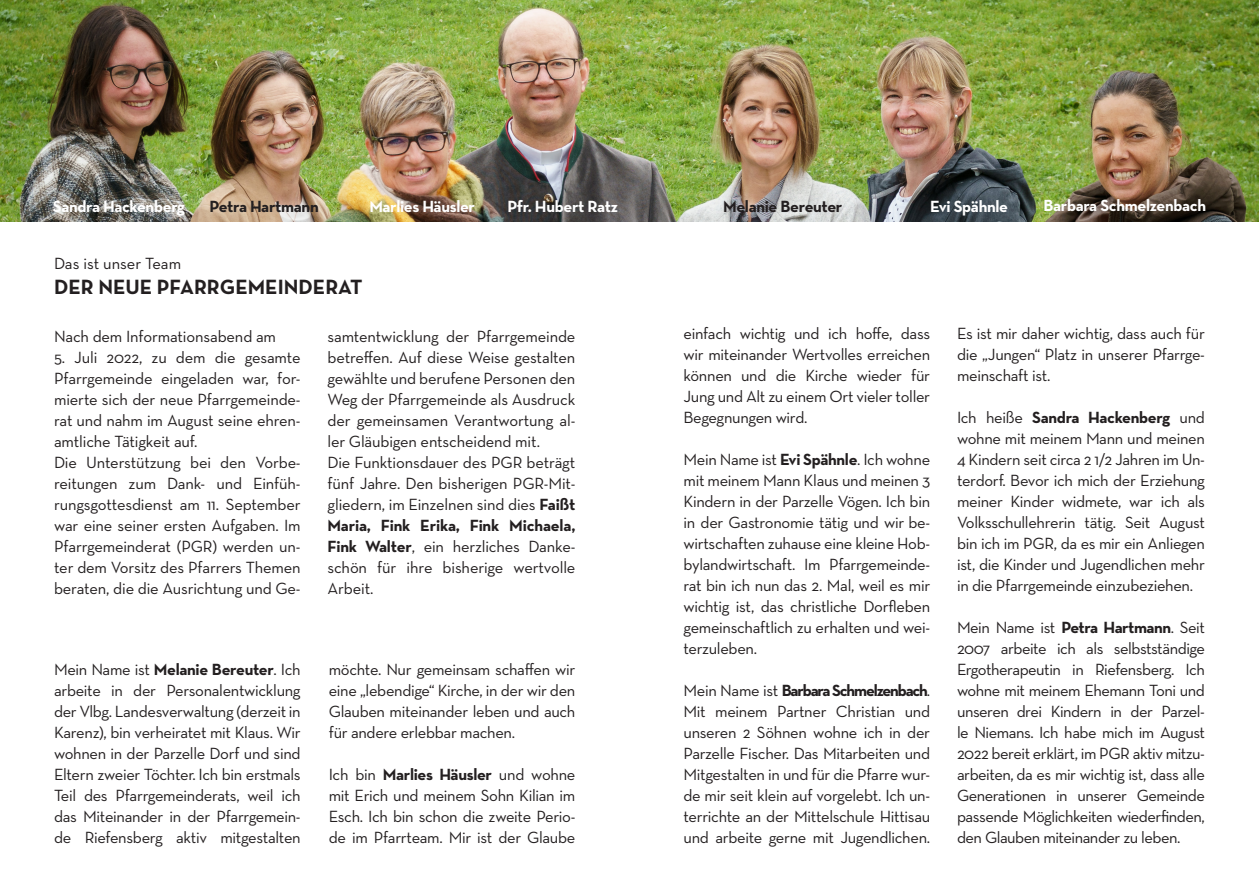
<style>
.page{position:relative;width:1259px;height:893px;background:#fff}
.page>*{position:absolute;margin:0;border:0;box-sizing:border-box;transform-origin:0 0}
.t1{font:700 21px "Neutra Text";color:#231f20}
.t2{font:16.5px/21px "Neutra Text";letter-spacing:-.02em;color:#231f20;text-align:justify}
.t3{font:700 16.5px "Neutra Text";letter-spacing:-.02em;color:#fff}
.t4{font:700 16.5px "Neutra Text";letter-spacing:-.02em;color:#231f20}
.t5{font:16.5px "Neutra Text";color:#231f20}
.s1{font-weight:700}
</style>
<div class="page">
<img style="left:0;top:0;width:1259px;height:221px">
<p class="t3" style="left:53px;top:196px;width:134px">Sandra Hackenberg</p>
<p class="t4" style="left:210px;top:196px;width:111px">Petra Hartmann</p>
<p class="t3" style="left:369px;top:196px;width:107px">Marlies Häusler</p>
<p class="t3" style="left:507px;top:196px;width:112px">Pfr. Hubert Ratz</p>
<p class="t4" style="left:723px;top:196px;width:121px">Melanie Bereuter</p>
<p class="t3" style="left:930px;top:196px;width:79px">Evi Spähnle</p>
<p class="t3" style="left:1043px;top:195px;width:164px">Barbara Schmelzenbach</p>
<p class="t5" style="left:54px;top:254px;width:129px">Das ist unser Team</p>
<p class="t1" style="left:54px;top:273px;width:310px">DER NEUE PFARRGEMEINDERAT</p>
<p class="t2" style="left:54px;top:326px;width:224px">Nach dem Informationsabend am</p>
<p class="t2" style="left:54px;top:347px;width:248px">5. Juli 2022, zu dem die gesamte Pfarrgemeinde eingeladen war, for&shy;mierte sich der neue Pfarrgemeinde&shy;rat und nahm im August seine ehren&shy;amtliche Tätigkeit auf.</p>
<p class="t2" style="left:54px;top:452px;width:248px">Die Unterstützung bei den Vorbe&shy;reitungen zum Dank- und Einfüh&shy;rungsgottesdienst am 11. September war eine seiner ersten Aufgaben. Im Pfarrgemeinderat (PGR) werden un&shy;ter dem Vorsitz des Pfarrers Themen beraten, die die Ausrichtung und Ge-</p>
<p class="t2" style="left:327px;top:326px;width:249px">samtentwicklung der Pfarrgemeinde betreffen. Auf diese Weise gestalten gewählte und berufene Personen den Weg der Pfarrgemeinde als Ausdruck der gemeinsamen Verantwortung al&shy;ler Gläubigen entscheidend mit.</p>
<p class="t2" style="left:327px;top:452px;width:249px">Die Funktionsdauer des PGR beträgt fünf Jahre. Den bisherigen PGR-Mit&shy;gliedern, im Einzelnen sind dies <span class="s1">Faißt Maria, Fink Erika, Fink Michaela, Fink Walter</span>, ein herzliches Danke&shy;schön für ihre bisherige wertvolle Arbeit.</p>
<p class="t2" style="left:54px;top:658px;width:248px">Mein Name ist <span class="s1">Melanie Bereuter</span>. Ich arbeite in der Personalentwicklung der Vlbg. Landesverwaltung (derzeit in Karenz), bin verheiratet mit Klaus. Wir wohnen in der Parzelle Dorf und sind Eltern zweier Töchter. Ich bin erstmals Teil des Pfarrgemeinderats, weil ich das Miteinander in der Pfarrgemein&shy;de Riefensberg aktiv mitgestalten</p>
<p class="t2" style="left:329px;top:658px;width:248px">möchte. Nur gemeinsam schaffen wir eine „lebendige“ Kirche, in der wir den Glauben miteinander leben und auch für andere erlebbar machen.</p>
<p class="t2" style="left:329px;top:763px;width:248px">Ich bin <span class="s1">Marlies Häusler</span> und wohne mit Erich und meinem Sohn Kilian im Esch. Ich bin schon die zweite Perio&shy;de im Pfarrteam. Mir ist der Glaube</p>
<p class="t2" style="left:683px;top:322px;width:248px">einfach wichtig und ich hoffe, dass wir miteinander Wertvolles erreichen können und die Kirche wieder für Jung und Alt zu einem Ort vieler toller Begegnungen wird.</p>
<p class="t2" style="left:683px;top:448px;width:248px">Mein Name ist <span class="s1">Evi Spähnle</span>. Ich wohne mit meinem Mann Klaus und meinen 3<br>Kindern in der Parzelle Vögen. Ich bin in der Gastronomie tätig und wir be&shy;wirtschaften zuhause eine kleine Hob&shy;bylandwirtschaft. Im Pfarrgemeinde&shy;rat bin ich nun das 2. Mal, weil es mir wichtig ist, das christliche Dorfleben gemeinschaftlich zu erhalten und wei&shy;terzuleben.</p>
<p class="t2" style="left:683px;top:679px;width:248px">Mein Name ist <span class="s1">Barbara Schmelzenbach</span>.<br>Mit meinem Partner Christian und unseren 2 Söhnen wohne ich in der Parzelle Fischer. Das Mitarbeiten und Mitgestalten in und für die Pfarre wur&shy;de mir seit klein auf vorgelebt. Ich un&shy;terrichte an der Mittelschule Hittisau und arbeite gerne mit Jugendlichen.</p>
<p class="t2" style="left:957px;top:322px;width:249px">Es ist mir daher wichtig, dass auch für die „Jungen“ Platz in unserer Pfarrge&shy;meinschaft ist.</p>
<p class="t2" style="left:957px;top:406px;width:249px">Ich heiße <span class="s1">Sandra Hackenberg</span> und wohne mit meinem Mann und meinen 4 Kindern seit circa 2 1/2 Jahren im Un&shy;terdorf. Bevor ich mich der Erziehung meiner Kinder widmete, war ich als Volksschullehrerin tätig. Seit August bin ich im PGR, da es mir ein Anliegen ist, die Kinder und Jugendlichen mehr in die Pfarrgemeinde einzubeziehen.</p>
<p class="t2" style="left:957px;top:616px;width:249px">Mein Name ist <span class="s1">Petra Hartmann</span>. Seit 2007 arbeite ich als selbstständige Ergotherapeutin in Riefensberg. Ich wohne mit meinem Ehemann Toni und unseren drei Kindern in der Parzel&shy;le Niemans. Ich habe mich im August 2022 bereit erklärt, im PGR aktiv mitzu&shy;arbeiten, da es mir wichtig ist, dass alle Generationen in unserer Gemeinde passende Möglichkeiten wiederfinden, den Glauben miteinander zu leben.</p>
</div>
